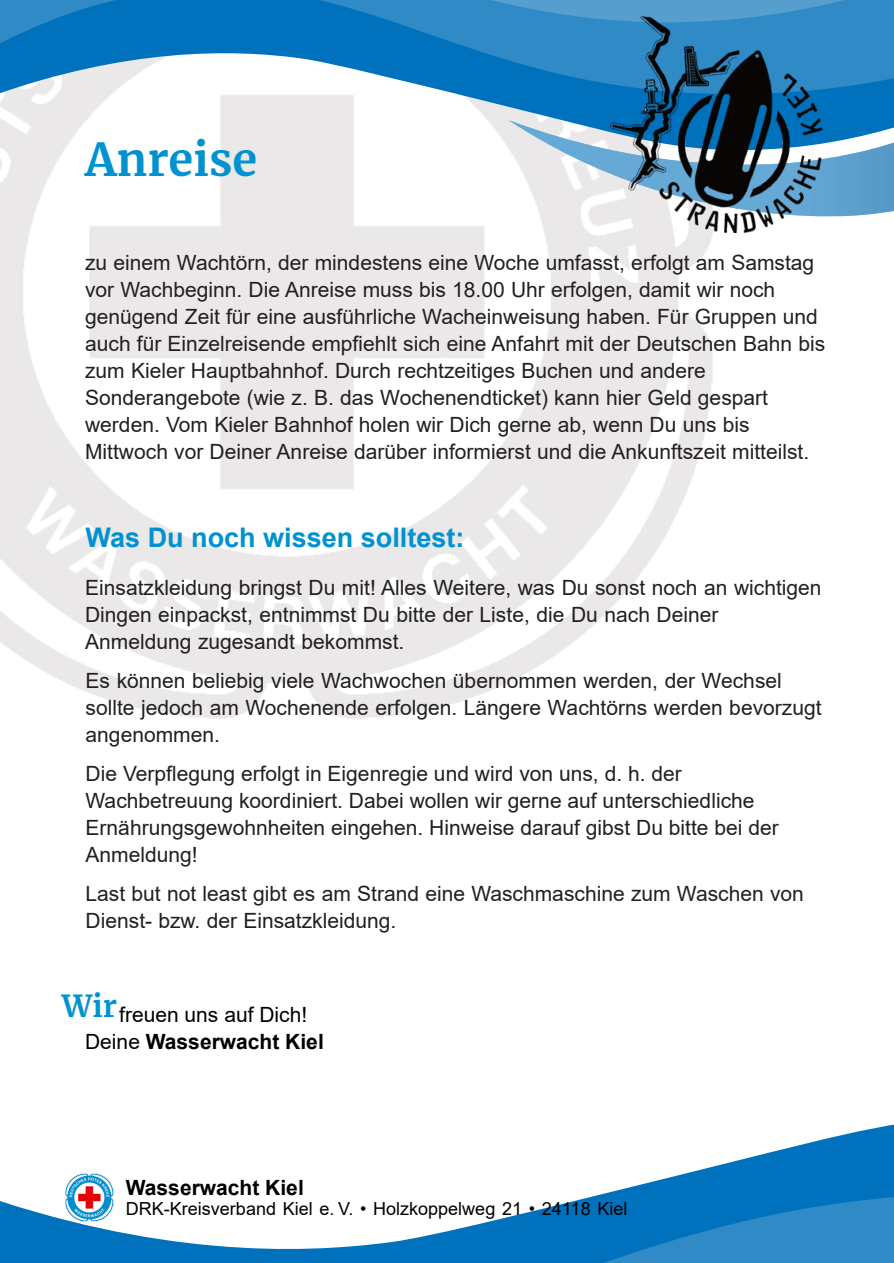
<style>
.page{position:relative;width:894px;height:1263px;background:#fff}
.page>*{position:absolute;margin:0;border:0;box-sizing:border-box;transform-origin:0 0}
.t1{font:700 45px "Merriweather";color:#0092d0}
.t2{font:700 30px "Merriweather";color:#0092d0}
.t3{font:700 27px "Arial";color:#0092d0}
.t4{font:21px/27px "Arial";color:#231f20}
.t5{font:21px/27px "Arial";color:#000}
.t6{font:700 21px "Arial";color:#000}
.t7{font:18px "Arial";color:#000}
.s1{font-weight:700}
</style>
<div class="page">
<img style="left:0;top:150px;width:712px;height:568px">
<svg style="left:0;top:97px;width:893px;height:53px"></svg>
<img style="left:508px;top:120px;width:385px;height:97px">
<svg style="left:0;top:0;width:893px;height:97px;background:#4395cc"></svg>
<svg style="left:65px;top:1124px;width:828px;height:65px"></svg>
<svg style="left:0;top:1189px;width:893px;height:74px"></svg>
<img style="left:609px;top:16px;width:213px;height:216px">
<img style="left:66px;top:1173px;width:48px;height:49px">
<h1 class="t1" style="left:85px;top:131px;width:173px">Anreise</h1>
<p class="t4" style="left:85px;top:251px;width:741px">zu einem Wachtörn, der mindestens eine Woche umfasst, erfolgt am Samstag vor Wachbeginn. Die Anreise muss bis 18.00 Uhr erfolgen, damit wir noch genügend Zeit für eine ausführliche Wacheinweisung haben. Für Gruppen und auch für Einzelreisende empfiehlt sich eine Anfahrt mit der Deutschen Bahn bis zum Kieler Hauptbahnhof. Durch rechtzeitiges Buchen und andere Sonderangebote (wie z. B. das Wochenendticket) kann hier Geld gespart werden. Vom Kieler Bahnhof holen wir Dich gerne ab, wenn Du uns bis Mittwoch vor Deiner Anreise darüber informierst und die Ankunftszeit mitteilst.</p>
<p class="t3" style="left:86px;top:527px;width:380px">Was Du noch wissen solltest:</p>
<p class="t4" style="left:85px;top:576px;width:737px">Einsatzkleidung bringst Du mit! Alles Weitere, was Du sonst noch an wichtigen<br>Dingen einpackst, entnimmst Du bitte der Liste, die Du nach Deiner<br>Anmeldung zugesandt bekommst.</p>
<p class="t4" style="left:86px;top:669px;width:737px">Es können beliebig viele Wachwochen übernommen werden, der Wechsel sollte jedoch am Wochenende erfolgen. Längere Wachtörns werden bevorzugt angenommen.</p>
<p class="t4" style="left:86px;top:762px;width:694px">Die Verpflegung erfolgt in Eigenregie und wird von uns, d. h. der Wachbetreuung koordiniert. Dabei wollen wir gerne auf unterschiedliche Ernährungsgewohnheiten eingehen. Hinweise darauf gibst Du bitte bei der Anmeldung!</p>
<p class="t4" style="left:86px;top:882px;width:719px">Last but not least gibt es am Strand eine Waschmaschine zum Waschen von<br>Dienst- bzw. der Einsatzkleidung.</p>
<h2 class="t2" style="left:62px;top:988px;width:57px">Wir</h2>
<p class="t5" style="left:85px;top:1003px;width:240px;text-indent:34px">freuen uns auf Dich!<br>Deine <span class="s1">Wasserwacht Kiel</span></p>
<p class="t6" style="left:126px;top:1179px;width:179px">Wasserwacht Kiel</p>
<p class="t7" style="left:126px;top:1202px;width:503px">DRK-Kreisverband Kiel e. V. • Holzkoppelweg 21 • 24118 Kiel</p>
</div>
